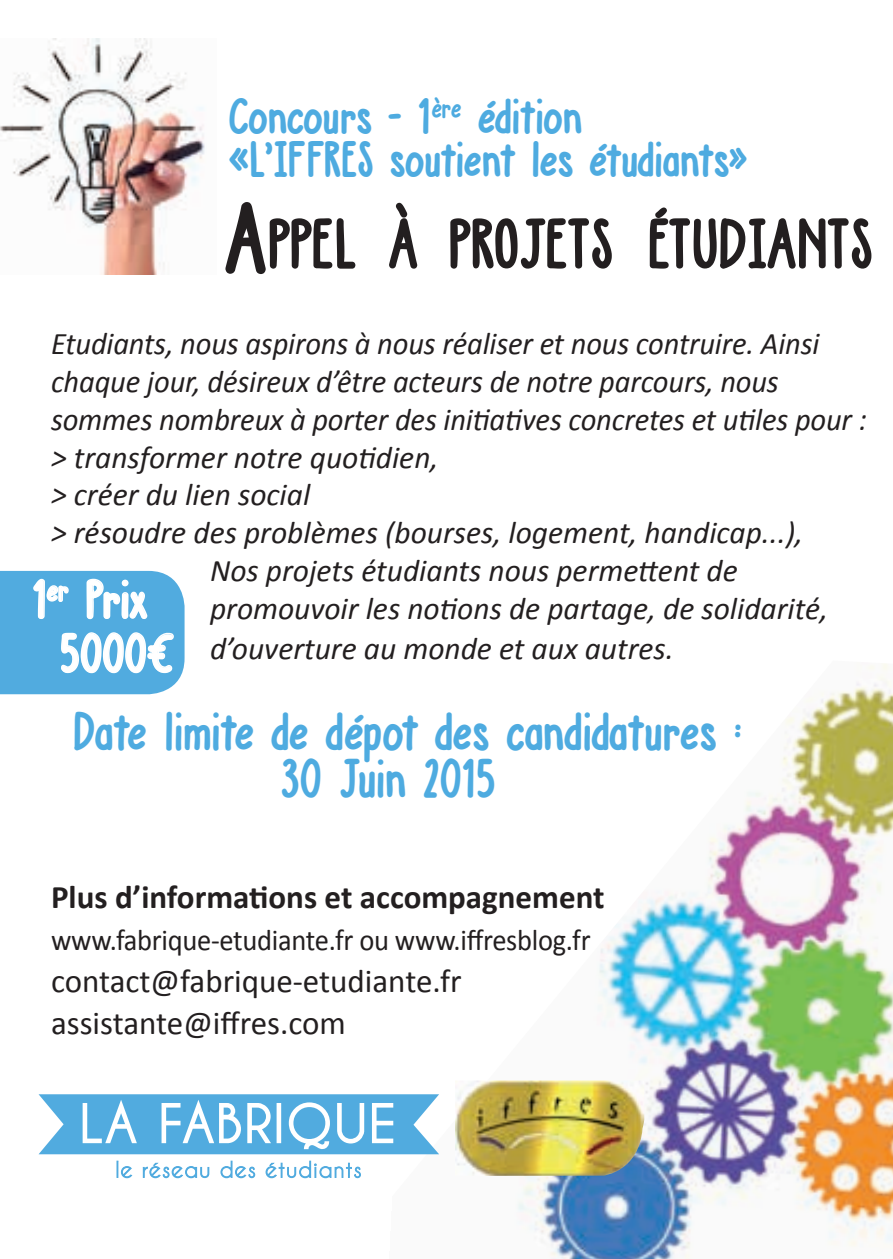
<style>
.page{position:relative;width:893px;height:1259px;background:#fff}
.page>*{position:absolute;margin:0;border:0;box-sizing:border-box;transform-origin:0 0}
.t1{font:50.4px "Austie Bost Chunky Description";color:#231f20}
.t2{font:39px/46.8px "Austie Bost Chunky Description";color:#4eabe0}
.t3{font:39px/54px "Austie Bost Chunky Description";color:#fff}
.t4{font:36px/43.2px "Austie Bost Chunky Description";color:#4eabe0}
.t5{font:33px/42px "Calibri";color:#231f20}
.t6{font:700 33px "Calibri";color:#231f20}
.t7{font:italic 31.5px "Calibri";color:#231f20}
.t8{font:30px "Calibri";letter-spacing:-.01em;color:#231f20;scale:.95 1}
.s1{font-size:72px}
</style>
<div class="page">
<img style="left:389px;top:663px;width:504px;height:596px">
<img style="left:0;top:38px;width:205px;height:237px">
<svg style="left:116px;top:1160px;width:16px;height:18px"></svg>
<svg style="left:143px;top:1162px;width:66px;height:16px"></svg>
<svg style="left:220px;top:1160px;width:35px;height:18px"></svg>
<svg style="left:266px;top:1160px;width:95px;height:18px"></svg>
<svg style="left:39px;top:1094px;width:400px;height:60px"></svg>
<svg style="left:0;top:571px;width:185px;height:123px;background:#60b2e1"></svg>
<img style="left:455px;top:1080px;width:189px;height:96px">
<p class="t4" style="left:228px;top:91px;width:521px">Concours - 1<sup>ère</sup> édition<br>«L’IFFRES soutient les étudiants»</p>
<h1 class="t1" style="left:226px;top:209px;width:649px"><span class="s1">A</span>PPEL À PROJETS ÉTUDIANTS</h1>
<p class="t7" style="left:51px;top:322px;width:770px">Etudiants, nous aspirons à nous réaliser et nous contruire. Ainsi</p>
<p class="t7" style="left:51px;top:360px;width:729px">chaque jour, désireux d’être acteurs de notre parcours, nous</p>
<p class="t7" style="left:51px;top:398px;width:817px">sommes nombreux à porter des initiatives concretes et utiles pour :</p>
<p class="t7" style="left:51px;top:436px;width:389px">&gt; transformer notre quotidien,</p>
<p class="t7" style="left:51px;top:473px;width:261px">&gt; créer du lien social</p>
<p class="t7" style="left:51px;top:511px;width:754px">&gt; résoudre des problèmes (bourses, logement, handicap...),</p>
<p class="t7" style="left:210px;top:549px;width:529px">Nos projets étudiants nous permettent de</p>
<p class="t7" style="left:210px;top:587px;width:619px">promouvoir les notions de partage, de solidarité,</p>
<p class="t7" style="left:210px;top:626px;width:465px">d’ouverture au monde et aux autres.</p>
<p class="t3" style="left:60px;top:568px;width:115px;text-indent:-28px">1<sup>er</sup> Prix<br>5000€</p>
<p class="t2" style="left:281px;top:704px;width:463px;text-indent:-208px">Date limite de dépot des candidatures :<br>30 Juin 2015</p>
<p class="t6" style="left:51px;top:876px;width:555px">Plus d’informations et accompagnement</p>
<p class="t8" style="left:51px;top:921px;width:569px">www.fabrique-etudiante.fr ou www.iffresblog.fr</p>
<p class="t5" style="left:51px;top:960px;width:412px">contact@fabrique-etudiante.fr assistante@iffres.com</p>
</div>
